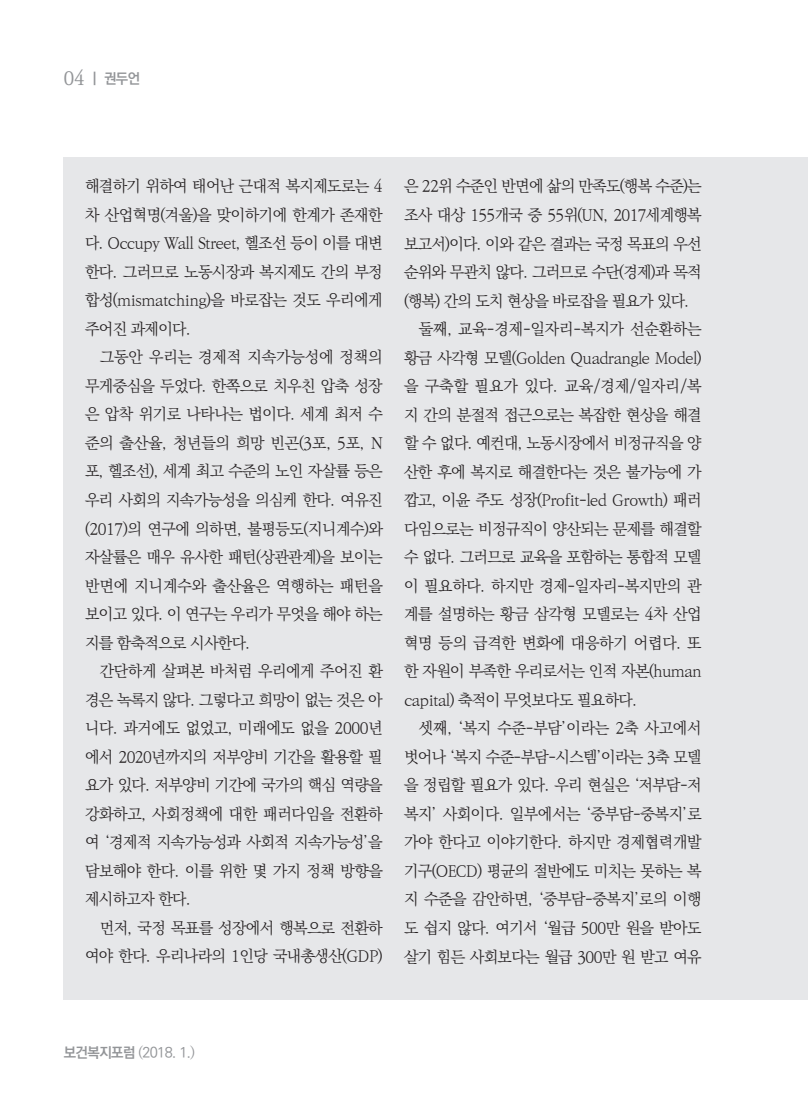
<style>
.page{position:relative;width:808px;height:1106px;background:#fff}
.page>*{position:absolute;margin:0;border:0;box-sizing:border-box;transform-origin:0 0}
.t1{font:300 15.75px/28.5px "Ko Pub Batang";letter-spacing:-.04em;color:#231f20;text-align:justify}
.t2{font:300 15.75px "Ko Pub Batang";letter-spacing:-.02em;color:#231f20}
.t3{font:300 15.75px "Ko Pub Batang";letter-spacing:-.015em;color:#231f20}
.t4{font:300 15.75px "Ko Pub Batang";letter-spacing:-.01em;color:#231f20}
.t5{font:300 15.75px "Ko Pub Batang";color:#231f20}
.t6{font:500 14.25px "Ko Pub Dotum";color:#939598}
.t7{font:700 14.25px "Ko Pub Dotum";color:#939598}
.s1{font-family:"Ko Pub Batang";font-weight:500;font-size:18.75px}
.s2{font-weight:700}
.s3{font-family:"Ko Pub Batang";font-weight:300}
</style>
<div class="page">
<div style="left:64px;top:157px;width:744px;height:843px;background:#e6e7e9"></div>
<p class="t7" style="left:64px;top:71px;width:78px"><span class="s1">04</span> | 권두언</p>
<p class="t1" style="left:85px;top:173px;width:299px">해결하기 위하여 태어난 근대적 복지제도로는 4 차 산업혁명(겨울)을 맞이하기에 한계가 존재한 다. Occupy Wall Street, 헬조선 등이 이를 대변 한다. 그러므로 노동시장과 복지제도 간의 부정 합성(mismatching)을 바로잡는 것도 우리에게 주어진 과제이다.</p>
<p class="t1" style="left:85px;top:344px;width:299px;text-indent:15px">그동안 우리는 경제적 지속가능성에 정책의 무게중심을 두었다. 한쪽으로 치우친 압축 성장 은 압착 위기로 나타나는 법이다. 세계 최저 수 준의 출산율, 청년들의 희망 빈곤(3포, 5포, N 포, 헬조선), 세계 최고 수준의 노인 자살률 등은 우리 사회의 지속가능성을 의심케 한다. 여유진 (2017)의 연구에 의하면, 불평등도(지니계수)와 자살률은 매우 유사한 패턴(상관관계)을 보이는 반면에 지니계수와 출산율은 역행하는 패턴을 보이고 있다. 이 연구는 우리가 무엇을 해야 하는 지를 함축적으로 시사한다.</p>
<p class="t1" style="left:85px;top:657px;width:299px;text-indent:15px">간단하게 살펴본 바처럼 우리에게 주어진 환 경은 녹록지 않다. 그렇다고 희망이 없는 것은 아 니다. 과거에도 없었고, 미래에도 없을 2000년 에서 2020년까지의 저부양비 기간을 활용할 필 요가 있다. 저부양비 기간에 국가의 핵심 역량을 강화하고, 사회정책에 대한 패러다임을 전환하 여 ‘경제적 지속가능성과 사회적 지속가능성’을 담보해야 한다. 이를 위한 몇 가지 정책 방향을 제시하고자 한다.</p>
<p class="t1" style="left:85px;top:914px;width:299px;text-align:right">먼저, 국정 목표를 성장에서 행복으로 전환하 여야 한다. 우리나라의 1인당 국내총생산(GDP)</p>
<p class="t1" style="left:404px;top:173px;width:299px">은 22위 수준인 반면에 삶의 만족도(행복 수준)는</p>
<p class="t1" style="left:404px;top:201px;width:299px">조사 대상 155개국 중 55위(UN, 2017세계행복</p>
<p class="t1" style="left:404px;top:230px;width:299px">보고서)이다. 이와 같은 결과는 국정 목표의 우선</p>
<p class="t1" style="left:404px;top:258px;width:299px">순위와 무관치 않다. 그러므로 수단(경제)과 목적</p>
<p class="t1" style="left:404px;top:287px;width:287px">(행복) 간의 도치 현상을 바로잡을 필요가 있다.</p>
<p class="t4" style="left:419px;top:321px;width:284px">둘째, 교육-경제-일자리-복지가 선순환하는</p>
<p class="t1" style="left:404px;top:344px;width:299px">황금 사각형 모델(Golden Quadrangle Model)</p>
<p class="t5" style="left:404px;top:378px;width:299px">을 구축할 필요가 있다. 교육/경제/일자리/복</p>
<p class="t1" style="left:404px;top:401px;width:299px">지 간의 분절적 접근으로는 복잡한 현상을 해결</p>
<p class="t1" style="left:404px;top:429px;width:299px">할 수 없다. 예컨대, 노동시장에서 비정규직을 양</p>
<p class="t1" style="left:404px;top:458px;width:299px">산한 후에 복지로 해결한다는 것은 불가능에 가</p>
<p class="t1" style="left:404px;top:486px;width:299px">깝고, 이윤 주도 성장(Profit-led Growth) 패러</p>
<p class="t1" style="left:404px;top:515px;width:299px">다임으로는 비정규직이 양산되는 문제를 해결할</p>
<p class="t1" style="left:404px;top:543px;width:299px">수 없다. 그러므로 교육을 포함하는 통합적 모델</p>
<p class="t1" style="left:404px;top:572px;width:299px">이 필요하다. 하지만 경제-일자리-복지만의 관</p>
<p class="t1" style="left:404px;top:600px;width:299px">계를 설명하는 황금 삼각형 모델로는 4차 산업</p>
<p class="t3" style="left:404px;top:635px;width:299px">혁명 등의 급격한 변화에 대응하기 어렵다. 또</p>
<p class="t1" style="left:404px;top:657px;width:299px">한 자원이 부족한 우리로서는 인적 자본(human</p>
<p class="t1" style="left:404px;top:686px;width:235px">capital) 축적이 무엇보다도 필요하다.</p>
<p class="t3" style="left:419px;top:720px;width:284px">셋째, ‘복지 수준-부담’이라는 2축 사고에서</p>
<p class="t1" style="left:404px;top:743px;width:299px">벗어나 ‘복지 수준-부담-시스템’이라는 3축 모델</p>
<p class="t1" style="left:404px;top:771px;width:299px">을 정립할 필요가 있다. 우리 현실은 ‘저부담-저</p>
<p class="t2" style="left:404px;top:806px;width:299px">복지’ 사회이다. 일부에서는 ‘중부담-중복지’로</p>
<p class="t2" style="left:404px;top:834px;width:299px">가야 한다고 이야기한다. 하지만 경제협력개발</p>
<p class="t1" style="left:404px;top:857px;width:299px">기구(OECD) 평균의 절반에도 미치는 못하는 복</p>
<p class="t1" style="left:404px;top:886px;width:299px">지 수준을 감안하면, ‘중부담-중복지’로의 이행</p>
<p class="t1" style="left:404px;top:914px;width:299px">도 쉽지 않다. 여기서 ‘월급 500만 원을 받아도</p>
<p class="t1" style="left:404px;top:943px;width:299px">살기 힘든 사회보다는 월급 300만 원 받고 여유</p>
<p class="t6" style="left:64px;top:1045px;width:133px"><span class="s2">보건복지포럼</span> <span class="s3">(</span>2018. 1.<span class="s3">)</span></p>
</div>
